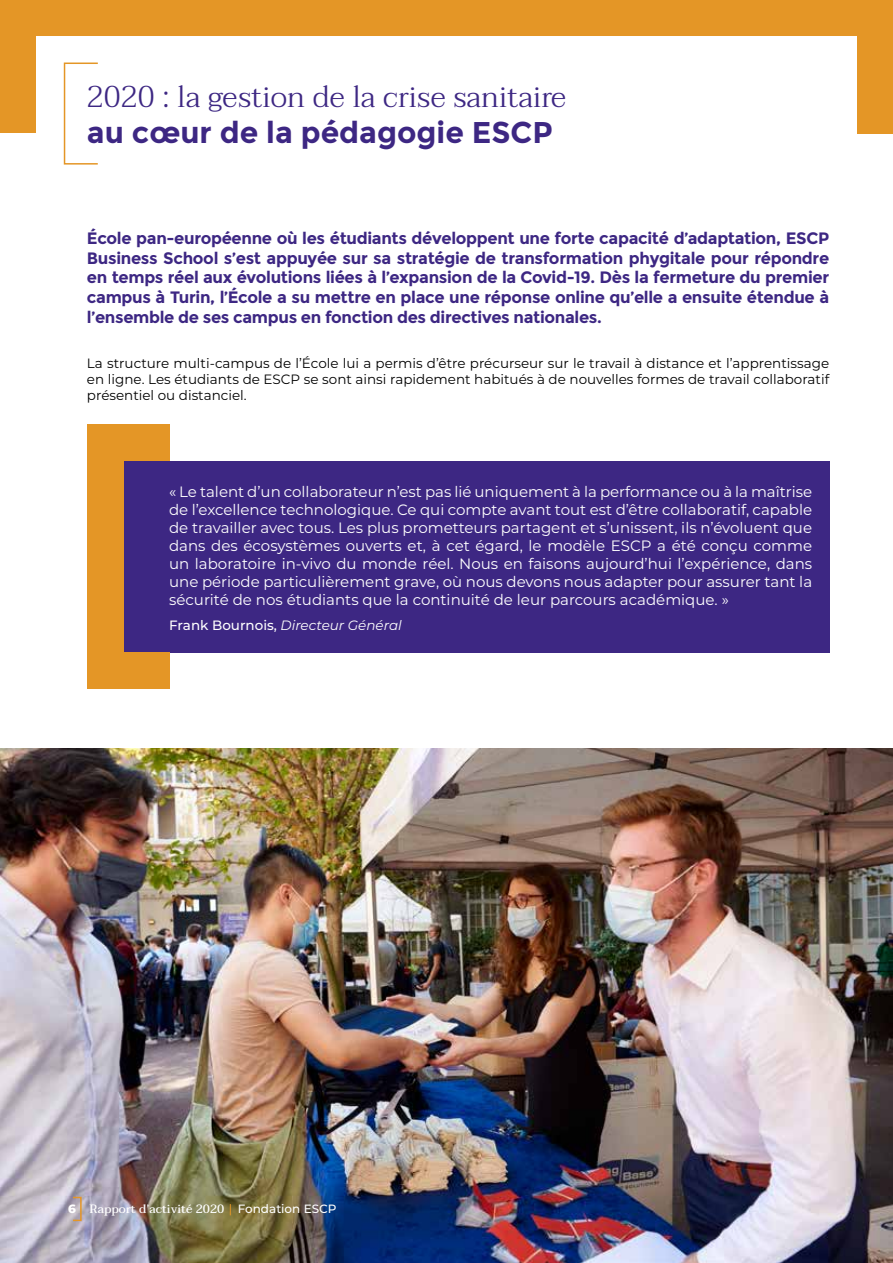
<style>
.page{position:relative;width:893px;height:1263px;background:#fff}
.page>*{position:absolute;margin:0;border:0;box-sizing:border-box;transform-origin:0 0}
.t1{font:300 30px "Taviraj";color:#3d2783}
.t2{font:700 30px "Montserrat";color:#3d2783}
.t3{font:700 16.5px/19.8px "Montserrat";letter-spacing:-.02em;color:#3d2783;text-align:justify}
.t4{font:15px/18px "Montserrat";color:#fff;text-align:justify}
.t5{font:13.5px/16.2px "Montserrat";color:#000;text-align:justify}
.t6{font:italic 13.5px "Montserrat";color:#fff}
.t7{font:500 12px "Taviraj";color:#fff}
.s1{font-weight:500;font-style:normal}
.s2{font-family:"Montserrat";font-weight:800}
.s3{font-family:"Montserrat";color:#e49626}
.s4{font-family:"Montserrat"}
</style>
<div class="page">
<div style="left:121px;top:461px;width:708px;height:191px;background:#3d2783"></div>
<div style="left:87px;top:424px;width:82px;height:37px;background:#e49626"></div>
<div style="left:87px;top:652px;width:82px;height:37px;background:#e49626"></div>
<div style="left:87px;top:445px;width:36px;height:223px;background:#e49626"></div>
<img style="left:0;top:748px;width:893px;height:515px">
<div style="left:64px;top:63px;width:35px;height:102px;border:2px solid #e49626"></div>
<div style="left:857px;top:0;width:36px;height:133px;background:#e49626"></div>
<div style="left:0;top:0;width:859px;height:36px;background:#e49626"></div>
<div style="left:0;top:34px;width:36px;height:99px;background:#e49626"></div>
<div style="left:72px;top:1197px;width:10px;height:24px;border:2px solid #e49626"></div>
<h1 class="t1" style="left:87px;top:74px;width:481px">2020 : la gestion de la crise sanitaire</h1>
<h1 class="t2" style="left:87px;top:114px;width:467px">au cœur de la pédagogie ESCP</h1>
<p class="t3" style="left:87px;top:228px;width:744px">École pan-européenne où les étudiants développent une forte capacité d’adaptation, ESCP Business School s’est appuyée sur sa stratégie de transformation phygitale pour répondre en temps réel aux évolutions liées à l’expansion de la Covid-19. Dès la fermeture du premier campus à Turin, l’École a su mettre en place une réponse online qu’elle a ensuite étendue à l’ensemble de ses campus en fonction des directives nationales.</p>
<p class="t5" style="left:87px;top:355px;width:744px">La structure multi-campus de l’École lui a permis d’être précurseur sur le travail à distance et l’apprentissage en ligne. Les étudiants de ESCP se sont ainsi rapidement habitués à de nouvelles formes de travail collaboratif présentiel ou distanciel.</p>
<p class="t4" style="left:169px;top:483px;width:645px">« Le talent d’un collaborateur n’est pas lié uniquement à la performance ou à la maîtrise de l’excellence technologique. Ce qui compte avant tout est d’être collaboratif, capable de travailler avec tous. Les plus prometteurs partagent et s’unissent, ils n’évoluent que dans des écosystèmes ouverts et, à cet égard, le modèle ESCP a été conçu comme un laboratoire in-vivo du monde réel. Nous en faisons aujourd’hui l’expérience, dans une période particulièrement grave, où nous devons nous adapter pour assurer tant la sécurité de nos étudiants que la continuité de leur parcours académique. »</p>
<p class="t6" style="left:169px;top:616px;width:234px"><span class="s1">Frank Bournois,</span> Directeur Général</p>
<p class="t7" style="left:68px;top:1199px;width:270px"><span class="s2">6</span> Rapport d’activité 2020 <span class="s3">|</span> <span class="s4">Fondation ESCP</span></p>
</div>
